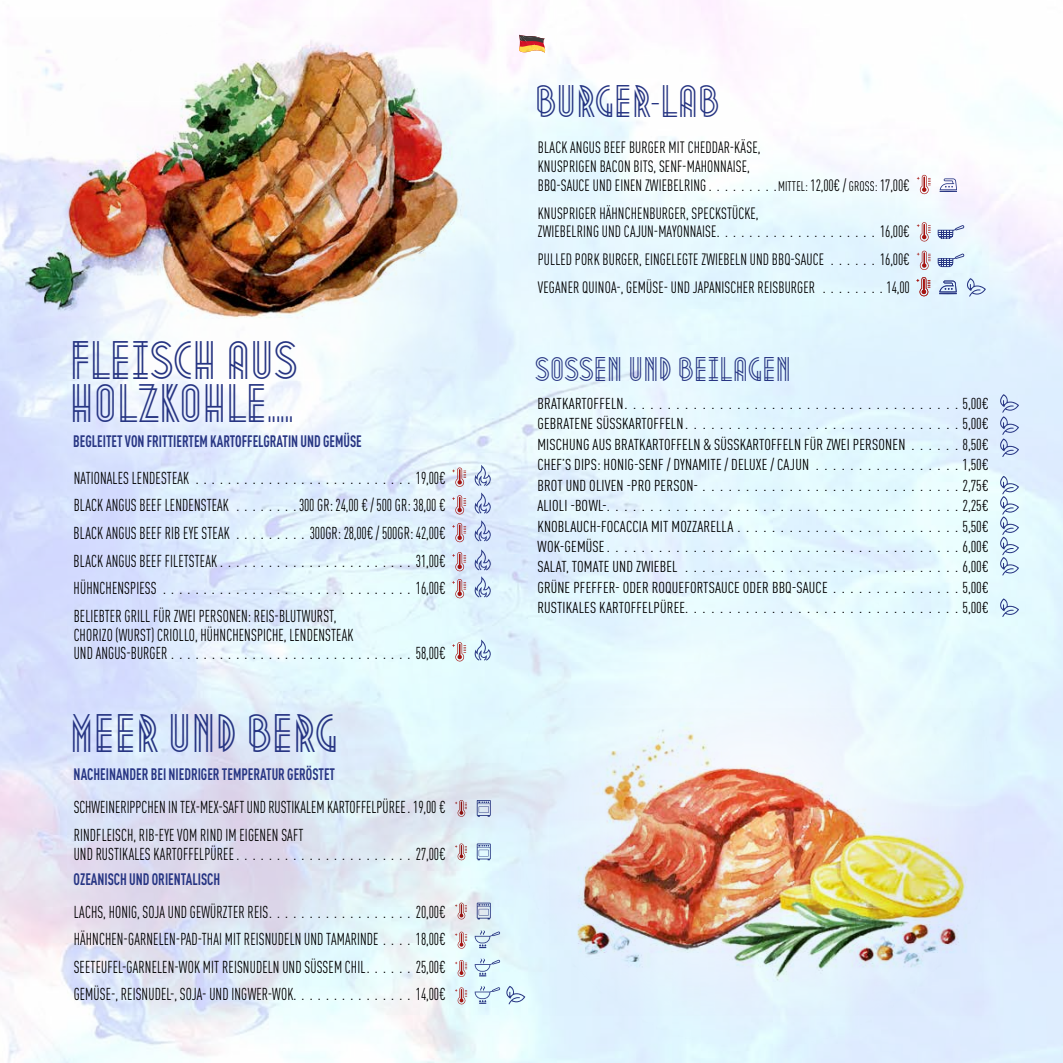
<style>
.page{position:relative;width:1063px;height:1063px;background:#fff}
.page>*{position:absolute;margin:0;border:0;box-sizing:border-box;transform-origin:0 0}
.t1{font:47.5px/42.5px "Metropolis 1920";color:#273583}
.t2{font:40px "Metropolis 1920";color:#273583}
.t3{font:30px "Metropolis 1920";color:#273583}
.t4{font:condensed 17px/27.6px "DIN Pro";letter-spacing:.01em;color:#000;text-align:justify;scale:.86 1}
.t5{font:700 condensed 16.38px "DIN Pro";color:#273583;scale:.86 1}
.t6{font:condensed 16.25px/18.8px "DIN Pro";letter-spacing:.01em;color:#000;scale:.9 1}
.t7{font:condensed 15.62px/20.4px "DIN Pro";letter-spacing:.01em;color:#000;text-align:justify}
.t8{font:condensed 13.75px "DIN Pro";letter-spacing:.01em;color:#000;scale:.9 1}
.s1{font-size:16.25px}
</style>
<div class="page">
<img style="left:0;top:0;width:1063px;height:1063px">
<svg style="left:519px;top:35px;width:26px;height:18px"></svg>
<img style="left:8px;top:12px;width:488px;height:488px">
<svg style="left:967px;top:278px;width:19px;height:19px"></svg>
<svg style="left:917px;top:174px;width:14px;height:20px"></svg>
<svg style="left:917px;top:250px;width:14px;height:20px"></svg>
<svg style="left:917px;top:222px;width:14px;height:20px"></svg>
<svg style="left:916px;top:277px;width:14px;height:20px"></svg>
<svg style="left:940px;top:178px;width:17px;height:14px"></svg>
<svg style="left:939px;top:281px;width:18px;height:13px"></svg>
<svg style="left:938px;top:254px;width:26px;height:13px"></svg>
<svg style="left:938px;top:225px;width:26px;height:14px"></svg>
<svg style="left:452px;top:642px;width:14px;height:20px"></svg>
<svg style="left:475px;top:639px;width:16px;height:22px"></svg>
<svg style="left:452px;top:579px;width:14px;height:20px"></svg>
<svg style="left:475px;top:576px;width:16px;height:21px"></svg>
<svg style="left:452px;top:523px;width:14px;height:20px"></svg>
<svg style="left:452px;top:552px;width:14px;height:20px"></svg>
<svg style="left:475px;top:520px;width:16px;height:21px"></svg>
<svg style="left:475px;top:549px;width:16px;height:21px"></svg>
<svg style="left:452px;top:495px;width:14px;height:20px"></svg>
<svg style="left:475px;top:493px;width:16px;height:21px"></svg>
<svg style="left:452px;top:467px;width:14px;height:20px"></svg>
<svg style="left:475px;top:465px;width:16px;height:21px"></svg>
<img style="left:8px;top:18px;width:488px;height:361px">
<img style="left:521px;top:565px;width:480px;height:488px">
<img style="left:549px;top:708px;width:434px;height:307px">
<svg style="left:455px;top:800px;width:12px;height:17px"></svg>
<svg style="left:477px;top:800px;width:14px;height:17px"></svg>
<svg style="left:455px;top:843px;width:12px;height:18px"></svg>
<svg style="left:477px;top:843px;width:14px;height:17px"></svg>
<svg style="left:455px;top:902px;width:12px;height:18px"></svg>
<svg style="left:477px;top:903px;width:14px;height:16px"></svg>
<svg style="left:455px;top:931px;width:12px;height:18px"></svg>
<svg style="left:475px;top:930px;width:25px;height:18px"></svg>
<svg style="left:455px;top:960px;width:12px;height:17px"></svg>
<svg style="left:475px;top:958px;width:25px;height:18px"></svg>
<svg style="left:455px;top:987px;width:12px;height:18px"></svg>
<svg style="left:475px;top:986px;width:25px;height:18px"></svg>
<svg style="left:506px;top:986px;width:19px;height:18px"></svg>
<svg style="left:1000px;top:394px;width:19px;height:63px"></svg>
<svg style="left:1000px;top:598px;width:19px;height:19px"></svg>
<svg style="left:1000px;top:476px;width:19px;height:99px;background:#bfd3e5"></svg>
<h1 class="t1" style="left:73px;top:336px;width:229px">FLEISCH AUS<br>HOLZKOHLE...</h1>
<p class="t5" style="left:73px;top:429px;width:337px">BEGLEITET VON FRITTIERTEM KARTOFFELGRATIN UND GEMÜSE</p>
<p class="t4" style="left:74px;top:463px;width:434px">NATIONALES LENDESTEAK . . . . . . . . . . . . . . . . . . . . . . . . . . . 19,00€ BLACK ANGUS BEEF LENDENSTEAK . . . . . . . 300 GR: 24,00 € / 500 GR: 38,00 € BLACK ANGUS BEEF RIB EYE STEAK . . . . . . . . . 300GR: 28,00€ / 500GR: 42,00€ BLACK ANGUS BEEF FILETSTEAK</p>
<p class="t4" style="left:74px;top:545px;width:434px;text-indent:342px">31,00€ HÜHNCHENSPIESS . . . . . . . . . . . . . . . . . . . . . . . . . . . . . . . 16,00€ BELIEBTER GRILL FÜR ZWEI PERSONEN: REIS-BLUTWURST,</p>
<p class="t4" style="left:74px;top:624px;width:327px;line-height:18.8px">CHORIZO (WURST) CRIOLLO, HÜHNCHENSPICHE, LENDENSTEAK<br>UND ANGUS-BURGER</p>
<p class="t4" style="left:416px;top:638px;width:36px">58,00€</p>
<h1 class="t1" style="left:73px;top:709px;width:270px">MEER UND BERG</h1>
<p class="t5" style="left:74px;top:762px;width:306px">NACHEINANDER BEI NIEDRIGER TEMPERATUR GERÖSTET</p>
<p class="t4" style="left:74px;top:792px;width:434px">SCHWEINERIPPCHEN IN TEX-MEX-SAFT UND RUSTIKALEM KARTOFFELPÜREE 19,00 €<br>RINDFLEISCH, RIB-EYE VOM RIND IM EIGENEN SAFT</p>
<p class="t4" style="left:74px;top:839px;width:188px">UND RUSTIKALES KARTOFFELPÜREE</p>
<p class="t4" style="left:416px;top:839px;width:36px">27,00€</p>
<p class="t5" style="left:74px;top:866px;width:172px">OZEANISCH UND ORIENTALISCH</p>
<p class="t4" style="left:74px;top:896px;width:228px">LACHS, HONIG, SOJA UND GEWÜRZTER REIS</p>
<p class="t4" style="left:416px;top:896px;width:36px">20,00€</p>
<p class="t4" style="left:74px;top:924px;width:356px">HÄHNCHEN-GARNELEN-PAD-THAI MIT REISNUDELN UND TAMARINDE</p>
<p class="t4" style="left:416px;top:924px;width:36px">18,00€</p>
<p class="t4" style="left:74px;top:952px;width:341px">SEETEUFEL-GARNELEN-WOK MIT REISNUDELN UND SÜSSEM CHIL</p>
<p class="t4" style="left:74px;top:952px;width:434px;text-align:right">25,00€<br>GEMÜSE-, REISNUDEL-, SOJA- UND INGWER-WOK. . . . . . . . . . . . . . . 14,00€</p>
<h2 class="t2" style="left:538px;top:68px;width:186px">BURGER-LAB</h2>
<p class="t6" style="left:538px;top:137px;width:249px">BLACK ANGUS BEEF BURGER MIT CHEDDAR-KÄSE,<br>KNUSPRIGEN BACON BITS, SENF-MAHONNAISE,<br>BBQ-SAUCE UND EINEN ZWIEBELRING</p>
<p class="t8" style="left:778px;top:176px;width:148px">MITTEL: <span class="s1">12,00€ /</span> GROSS: <span class="s1">17,00€</span></p>
<p class="t6" style="left:538px;top:202px;width:247px">KNUSPRIGER HÄHNCHENBURGER, SPECKSTÜCKE,<br>ZWIEBELRING UND CAJUN-MAYONNAISE</p>
<p class="t6" style="left:538px;top:217px;width:415px;line-height:27.6px;text-align:justify;text-indent:342px">16,00€ PULLED PORK BURGER, EINGELEGTE ZWIEBELN UND BBQ-SAUCE . . . . . . 16,00€ VEGANER QUINOA-, GEMÜSE- UND JAPANISCHER REISBURGER . . . . . . . . 14,00</p>
<h3 class="t3" style="left:537px;top:345px;width:257px">SOSSEN UND BEILAGEN</h3>
<p class="t7" style="left:537px;top:392px;width:88px">BRATKARTOFFELN</p>
<p class="t7" style="left:963px;top:392px;width:28px">5,00€</p>
<p class="t7" style="left:537px;top:413px;width:148px">GEBRATENE SÜSSKARTOFFELN</p>
<p class="t7" style="left:537px;top:413px;width:453px;text-indent:425px">5,00€ MISCHUNG AUS BRATKARTOFFELN &amp; SÜSSKARTOFFELN FÜR ZWEI PERSONEN . . . . . . 8,50€ CHEF’S DIPS: HONIG-SENF / DYNAMITE / DELUXE / CAJUN . . . . . . . . . . . . . . . . . 1,50€ BROT UND OLIVEN -PRO PERSON-</p>
<p class="t7" style="left:963px;top:474px;width:28px">2,75€</p>
<p class="t7" style="left:537px;top:494px;width:71px">ALIOLI -BOWL-</p>
<p class="t7" style="left:963px;top:494px;width:28px">2,25€</p>
<p class="t7" style="left:537px;top:515px;width:198px">KNOBLAUCH-FOCACCIA MIT MOZZARELLA</p>
<p class="t7" style="left:963px;top:515px;width:28px">5,50€</p>
<p class="t7" style="left:537px;top:535px;width:69px">WOK-GEMÜSE</p>
<p class="t7" style="left:537px;top:535px;width:453px;text-indent:425px">6,00€ SALAT, TOMATE UND ZWIEBEL . . . . . . . . . . . . . . . . . . . . . . . . . . . . . . . . 6,00€ GRÜNE PFEFFER- ODER ROQUEFORTSAUCE ODER BBQ-SAUCE</p>
<p class="t7" style="left:537px;top:576px;width:453px;text-align:right">5,00€<br>RUSTIKALES KARTOFFELPÜREE. . . . . . . . . . . . . . . . . . . . . . . . . . . . . . . . 5,00€</p>
</div>
